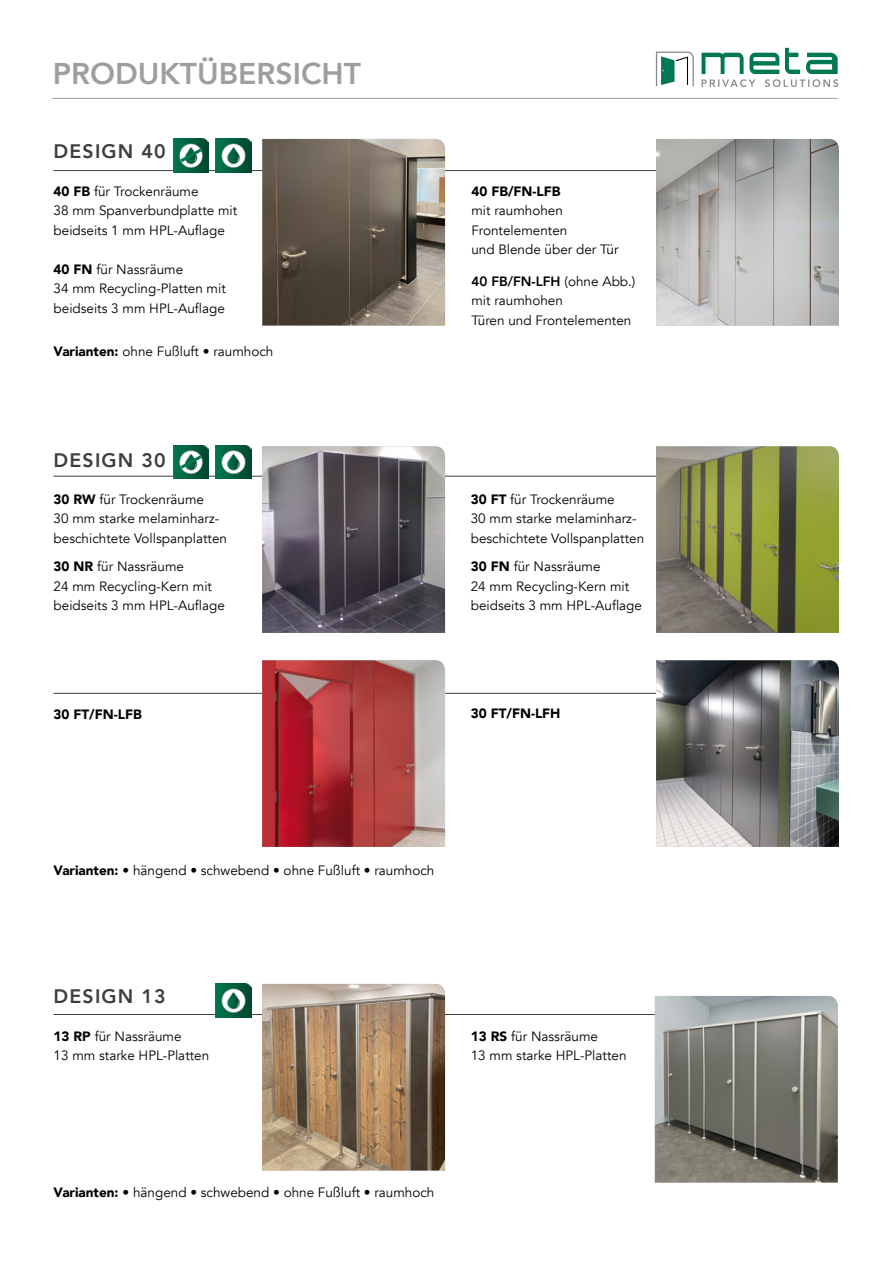
<style>
.page{position:relative;width:893px;height:1263px;background:#fff}
.page>*{position:absolute;margin:0;border:0;box-sizing:border-box;transform-origin:0 0}
.t1{font:800 30px "Avenir";color:#9c9e9f}
.t2{font:800 19.5px "Avenir";letter-spacing:.06em;color:#3e3d40}
.t3{font:13.5px/19.5px "Avenir";color:#000}
.t4{font:900 13.5px "Avenir";color:#000}
.s1{font-weight:900}
.s2{font-weight:800}
</style>
<div class="page">
<hr style="left:54px;top:1014px;width:602px;height:1px;background:#3e3d40">
<hr style="left:52px;top:98px;width:786px;height:1px;background:#9c9e9f">
<hr style="left:54px;top:170px;width:602px;height:1px;background:#3e3d40">
<img style="left:656px;top:139px;width:183px;height:186px">
<img style="left:262px;top:984px;width:183px;height:186px">
<img style="left:262px;top:139px;width:183px;height:186px">
<svg style="left:656px;top:52px;width:38px;height:34px"></svg>
<svg style="left:701px;top:48px;width:137px;height:39px"></svg>
<img style="left:216px;top:984px;width:35px;height:33px">
<img style="left:173px;top:139px;width:36px;height:33px">
<svg style="left:177px;top:146px;width:28px;height:19px"></svg>
<hr style="left:54px;top:476px;width:602px;height:1px;background:#3e3d40">
<img style="left:656px;top:446px;width:183px;height:187px">
<img style="left:262px;top:446px;width:183px;height:187px">
<hr style="left:54px;top:693px;width:602px;height:1px;background:#3e3d40">
<img style="left:656px;top:660px;width:183px;height:187px">
<img style="left:216px;top:139px;width:35px;height:33px">
<img style="left:173px;top:446px;width:36px;height:33px">
<svg style="left:177px;top:453px;width:28px;height:19px"></svg>
<img style="left:216px;top:446px;width:35px;height:33px">
<img style="left:262px;top:660px;width:183px;height:187px">
<img style="left:655px;top:996px;width:183px;height:186px">
<h1 class="t1" style="left:53px;top:50px;width:310px">PRODUKTÜBERSICHT</h1>
<h2 class="t2" style="left:54px;top:136px;width:114px">DESIGN 40</h2>
<p class="t3" style="left:54px;top:182px;width:185px"><span class="s1">40 FB</span> für Trockenräume<br>38 mm Spanverbundplatte mit beidseits 1 mm HPL-Auflage</p>
<p class="t3" style="left:54px;top:260px;width:174px"><span class="s1">40 FN</span> für Nassräume<br>34 mm Recycling-Platten mit beidseits 3 mm HPL-Auflage</p>
<p class="t3" style="left:54px;top:341px;width:221px"><span class="s1">Varianten:</span> ohne Fußluft • raumhoch</p>
<h2 class="t2" style="left:54px;top:445px;width:114px">DESIGN 30</h2>
<p class="t3" style="left:54px;top:490px;width:175px"><span class="s1">30 RW</span> für Trockenräume<br>30 mm starke melaminharz&shy;beschichtete Vollspanplatten</p>
<p class="t3" style="left:54px;top:557px;width:173px"><span class="s1">30 NR</span> für Nassräume<br>24 mm Recycling-Kern mit beidseits 3 mm HPL-Auflage</p>
<p class="t4" style="left:471px;top:180px;width:91px">40 FB/FN-LFB</p>
<p class="t3" style="left:471px;top:201px;width:149px">mit raumhohen<br>Frontelementen<br>und Blende über der Tür</p>
<p class="t3" style="left:471px;top:272px;width:166px"><span class="s2">40 FB/FN-LFH</span> (ohne Abb.) mit raumhohen<br>Türen und Frontelementen</p>
<p class="t3" style="left:471px;top:490px;width:175px"><span class="s1">30 FT</span> für Trockenräume<br>30 mm starke melaminharz&shy;beschichtete Vollspanplatten</p>
<p class="t3" style="left:471px;top:557px;width:173px"><span class="s1">30 FN</span> für Nassräume<br>24 mm Recycling-Kern mit beidseits 3 mm HPL-Auflage</p>
<p class="t4" style="left:54px;top:703px;width:90px">30 FT/FN-LFB</p>
<p class="t4" style="left:471px;top:702px;width:91px">30 FT/FN-LFH</p>
<p class="t3" style="left:54px;top:861px;width:382px"><span class="s1">Varianten:</span> • hängend • schwebend • ohne Fußluft • raumhoch</p>
<h2 class="t2" style="left:54px;top:981px;width:114px">DESIGN 13</h2>
<p class="t3" style="left:54px;top:1027px;width:157px"><span class="s1">13 RP</span> für Nassräume<br>13 mm starke HPL-Platten</p>
<p class="t3" style="left:471px;top:1027px;width:157px"><span class="s1">13 RS</span> für Nassräume<br>13 mm starke HPL-Platten</p>
<p class="t3" style="left:54px;top:1183px;width:382px"><span class="s1">Varianten:</span> • hängend • schwebend • ohne Fußluft • raumhoch</p>
</div>
